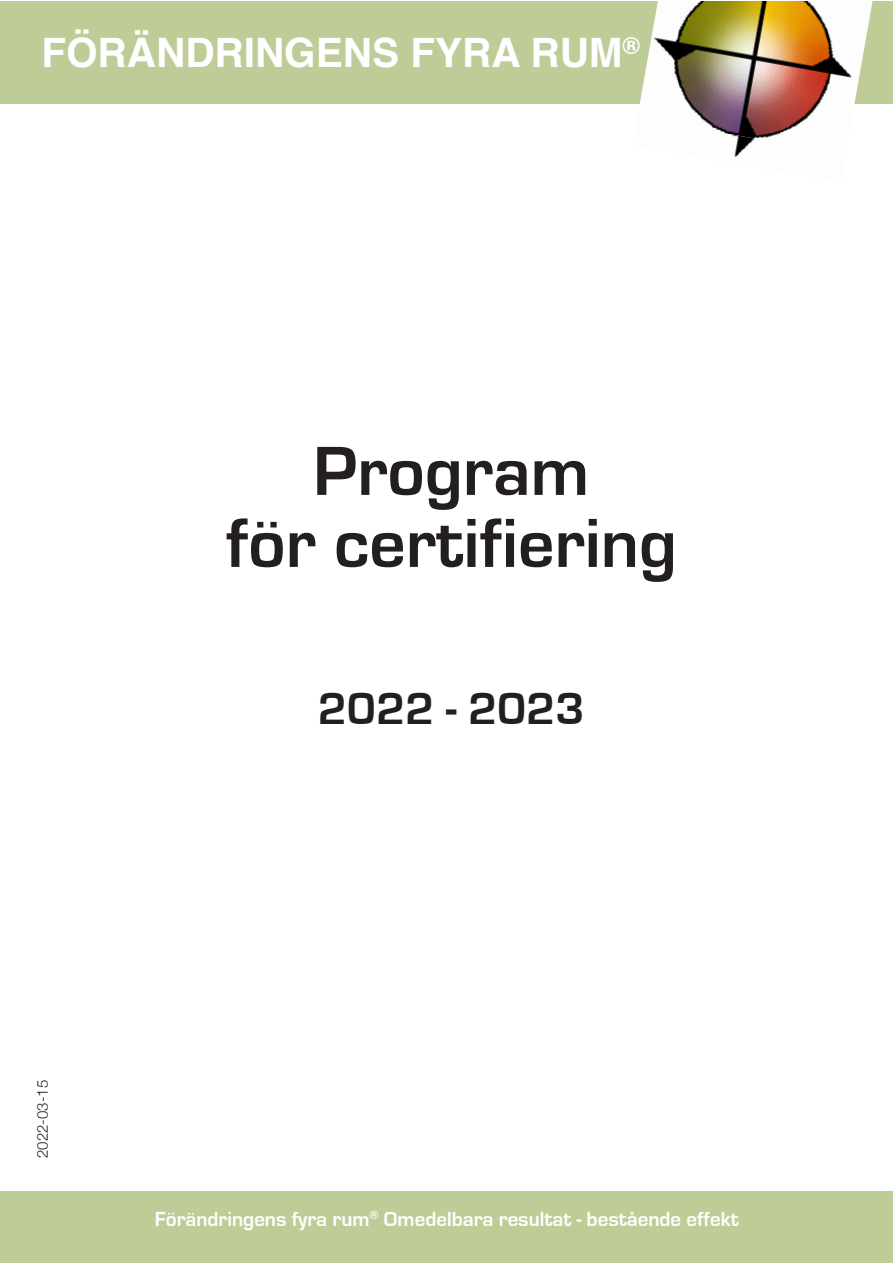
<style>
.page{position:relative;width:893px;height:1263px;background:#fff}
.page>*{position:absolute;margin:0;border:0;box-sizing:border-box;transform-origin:0 0}
.t1{font:700 72px "Eurostile";color:#231f20}
.t2{font:700 46.5px "Eurostile";color:#231f20}
.t3{font:700 40.5px "Helvetica";color:#fff}
.t4{font:700 21px "Eurostile";color:#fff}
.t5{font:300 15px "Helvetica Neue";color:#231f20}
</style>
<div class="page">
<div style="left:0;top:1191px;width:893px;height:72px;background:#becd97"></div>
<div style="left:0;top:0;width:893px;height:104px;background:#becd97"></div>
<img style="left:639px;top:1px;width:234px;height:117px">
<img style="left:701px;top:118px;width:107px;height:40px">
<hr style="left:0;top:0;width:893px;height:1px;background:#fff">
<p class="t3" style="left:41px;top:20px;width:600px">FÖRÄNDRINGENS FYRA RUM<sup>®</sup></p>
<p class="t1" style="left:313px;top:432px;width:278px">Program</p>
<p class="t1" style="left:226px;top:504px;width:453px">för certifiering</p>
<p class="t2" style="left:318px;top:683px;width:268px">2022 - 2023</p>
<p class="t5" style="left:30px;top:1158px;width:79px;rotate:-90deg">2022-03-15</p>
<p class="t4" style="left:155px;top:1207px;width:585px">Förändringens fyra rum<sup>®</sup> Omedelbara resultat - bestående effekt</p>
</div>
